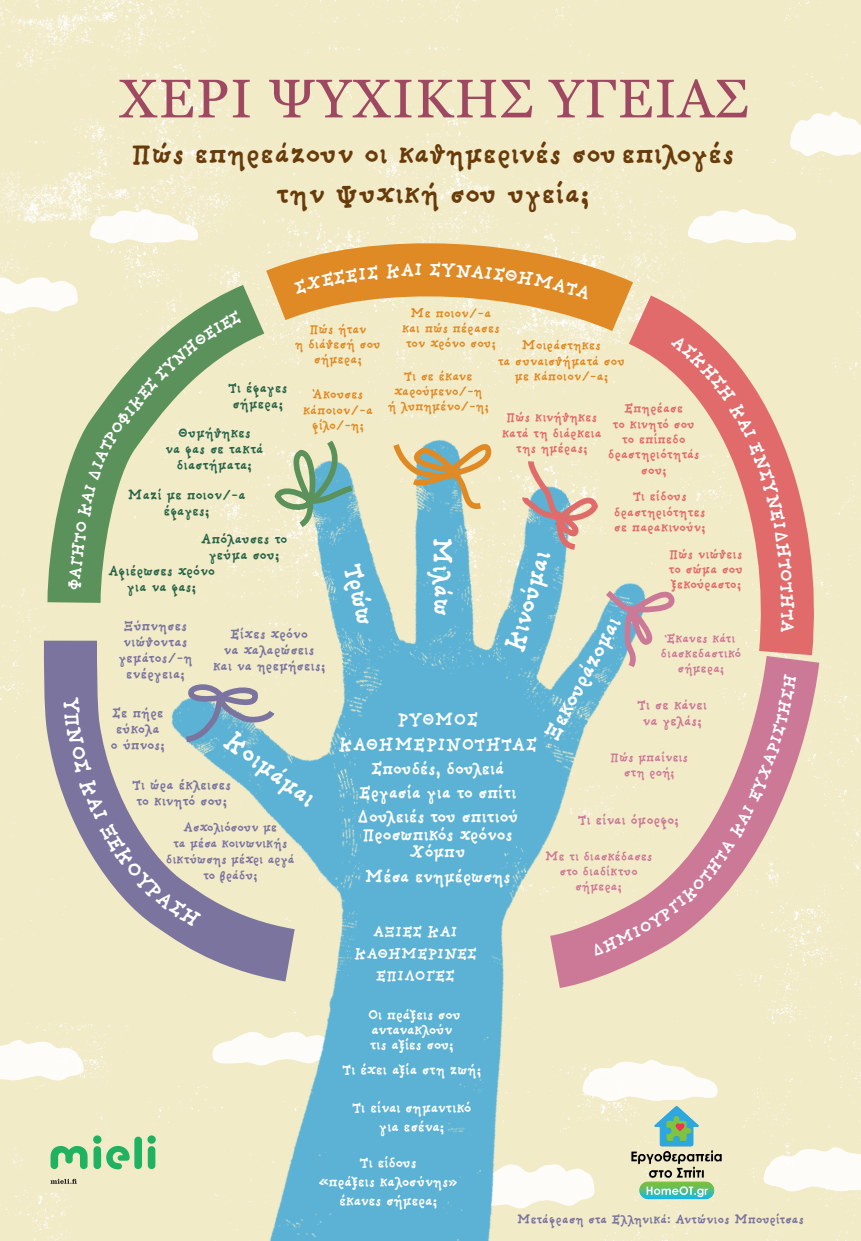
<style>
.page{position:relative;width:861px;height:1241px;background:#fff}
.page>*{position:absolute;margin:0;border:0;box-sizing:border-box;transform-origin:0 0}
.t1{font:54.25px "Georgia";letter-spacing:.03em;color:#9e4961}
.t2{font:700 30.62px/40.2px "Providence Pro";letter-spacing:-.02em;color:#683b0b;text-align:center}
.t3{font:700 28.44px "Providence Pro";color:#fff;scale:.94 1}
.t4{font:700 24.5px "Providence Pro";color:#fff;scale:.94 1}
.t5{font:700 19.25px/24.4px "Providence Pro";letter-spacing:-.03em;color:#fff;text-align:center;scale:.95 1}
.t6{font:700 18.99px "Providence Pro";color:#fff}
.t7{font:700 15.84px/18.8px "Providence Pro";letter-spacing:-.03em;color:#fff;text-align:center;scale:.95 1}
.t8{font:700 15.75px/21.8px "Providence Pro";letter-spacing:-.02em;color:#fff;text-align:center}
.t9{font:700 15.14px/16.1px "Providence Pro";letter-spacing:-.015em;color:#7a749f;text-align:center;scale:.95 1}
.t10{font:700 15.14px/16px "Providence Pro";letter-spacing:-.015em;color:#266347;text-align:center;scale:.95 1}
.t11{font:700 15.14px/16.1px "Providence Pro";letter-spacing:-.015em;color:#cc7997;text-align:center;scale:.95 1}
.t12{font:700 14.44px/15.3px "Providence Pro";letter-spacing:-.015em;color:#df8a25;text-align:center;scale:.95 1}
.t13{font:700 14.44px/15.3px "Providence Pro";letter-spacing:-.015em;color:#e16b6a;text-align:center;scale:.95 1}
.t14{font:700 14.26px/16.1px "Providence Pro";letter-spacing:-.025em;color:#7a749f;text-align:center;scale:.95 1}
.t15{font:700 14px/14.9px "Providence Pro";letter-spacing:-.015em;color:#cc7997;text-align:center;scale:.95 1}
.t16{font:700 14px "Providence Pro";letter-spacing:-.015em;color:#79729e;scale:.95 1}
</style>
<div class="page">
<div style="left:0;top:0;width:861px;height:1240px;background:#f2ebc7"></div>
<img style="left:0;top:277px;width:21px;height:37px">
<svg style="left:323px;top:254px;width:247px;height:78px;background:#ebc88e"></svg>
<svg style="left:17px;top:587px;width:107px;height:429px;background:#e3ddc2"></svg>
<svg style="left:570px;top:249px;width:263px;height:351px;background:#efdcb5"></svg>
<div style="left:814px;top:600px;width:38px;height:423px;background:#f2ebc7"></div>
<img style="left:0;top:1039px;width:84px;height:42px">
<img style="left:814px;top:1146px;width:47px;height:46px">
<img style="left:687px;top:209px;width:109px;height:35px">
<img style="left:89px;top:209px;width:109px;height:30px">
<img style="left:789px;top:112px;width:72px;height:45px">
<img style="left:124px;top:332px;width:690px;height:908px">
<svg style="left:323px;top:434px;width:36px;height:99px;background:#91c2bf"></svg>
<svg style="left:389px;top:438px;width:113px;height:72px;background:#ccc9a6"></svg>
<svg style="left:21px;top:239px;width:302px;height:416px;background:#e6e2be"></svg>
<svg style="left:51px;top:1178px;width:26px;height:5px"></svg>
<div style="left:134px;top:1136px;width:8px;height:32px;background:#1eb261;border-radius:4px"></div>
<svg style="left:106px;top:1145px;width:24px;height:24px"></svg>
<div style="left:93px;top:1145px;width:8px;height:23px;background:#1eb261;border-radius:4px"></div>
<div style="left:93px;top:1135px;width:8px;height:8px;background:#1eb261;border-radius:50%"></div>
<div style="left:148px;top:1145px;width:7px;height:23px;background:#1eb261;border-radius:4px"></div>
<div style="left:147px;top:1135px;width:9px;height:8px;background:#1eb261;border-radius:50%"></div>
<svg style="left:51px;top:1145px;width:37px;height:23px"></svg>
<img style="left:629px;top:1104px;width:94px;height:95px">
<div style="left:293px;top:264px;width:86px;height:31px;background:#df8a25"></div>
<svg style="left:386px;top:263px;width:35px;height:15px"></svg>
<div style="left:430px;top:262px;width:161px;height:38px;background:#df8a25"></div>
<svg style="left:63px;top:679px;width:217px;height:248px;background:#bec1bc"></svg>
<svg style="left:521px;top:334px;width:275px;height:621px;background:#dbc9b9"></svg>
<svg style="left:68px;top:310px;width:174px;height:279px;background:#c0cda3"></svg>
<h1 class="t1" style="left:119px;top:66px;width:631px">ΧΕΡΙ ΨΥΧΙΚΗΣ ΥΓΕΙΑΣ</h1>
<h2 class="t2" style="left:131px;top:133px;width:605px">Πώς επηρεάζουν οι καθημερινές σου επιλογές την ψυχική σου υγεία;</h2>
<p class="t12" style="left:402px;top:305px;width:105px">Με ποιον/-α και πώς πέρασες τον χρόνο σου;</p>
<p class="t12" style="left:295px;top:321px;width:92px">Πώς ήταν<br>η διάθεσή σου σήμερα;</p>
<p class="t12" style="left:498px;top:337px;width:135px">Μοιράστηκες<br>τα συναισθήματά σου με κάποιον/-α;</p>
<p class="t12" style="left:388px;top:368px;width:108px">Τι σε έκανε χαρούμενο/-η<br>ή λυπημένο/-η;</p>
<p class="t10" style="left:228px;top:379px;width:64px;text-align:left">Τι έφαγες σήμερα;</p>
<p class="t10" style="left:165px;top:425px;width:105px">Θυμήθηκες<br>να φας σε τακτά διαστήματα;</p>
<p class="t10" style="left:127px;top:486px;width:126px">Μαζί με ποιον/-α έφαγες;</p>
<p class="t12" style="left:303px;top:386px;width:75px">Άκουσες κάποιον/-α φίλο/-η;</p>
<p class="t13" style="left:608px;top:400px;width:98px">Επηρέασε<br>το κινητό σου το επίπεδο δραστηριότητάς σου;</p>
<p class="t13" style="left:502px;top:409px;width:107px">Πώς κινήθηκες κατά τη διάρκεια της ημέρας;</p>
<p class="t13" style="left:614px;top:488px;width:98px">Τι είδους δραστηριότητες σε παρακινούν;</p>
<p class="t10" style="left:201px;top:530px;width:93px">Απόλαυσες το γεύμα σου;</p>
<h3 class="t3" style="left:458px;top:536px;width:86px;rotate:89deg">Μιλάω</h3>
<h3 class="t3" style="left:497px;top:647px;width:114px;rotate:-74deg">Κινούμαι</h3>
<p class="t13" style="left:668px;top:546px;width:80px;text-align:left">Πώς νιώθεις το σώμα σου</p>
<p class="t13" style="left:670px;top:576px;width:76px">ξεκούραστο;</p>
<h3 class="t3" style="left:369px;top:560px;width:69px;rotate:77deg">Τρώω</h3>
<p class="t10" style="left:108px;top:563px;width:114px">Αφιέρωσες χρόνο για να φας;</p>
<h3 class="t4" style="left:538px;top:731px;width:146px;rotate:-62deg">Ξεκουράζομαι</h3>
<p class="t9" style="left:118px;top:617px;width:80px">Ξύπνησες νιώθοντας γεμάτος/-η ενέργεια;</p>
<p class="t9" style="left:213px;top:625px;width:120px">Είχες χρόνο<br>να χαλαρώσεις και να ηρεμήσεις;</p>
<p class="t15" style="left:660px;top:631px;width:86px">Έκανες κάτι διασκεδαστικό σήμερα;</p>
<p class="t11" style="left:637px;top:696px;width:75px">Τι σε κάνει να γελάς;</p>
<p class="t9" style="left:111px;top:704px;width:59px">Σε πήρε εύκολα ο ύπνος;</p>
<h3 class="t5" style="left:338px;top:706px;width:211px">ΡΥΘΜΟΣ<br>ΚΑΘΗΜΕΡΙΝΟTHTAΣ<br>Σπουδές, δουλειά<br>Εργασία για το σπίτι<br>Δουλειές του σπιτιού</h3>
<h3 class="t5" style="left:362px;top:825px;width:160px;line-height:17.5px">Προσωπικός χρόνος<br>Χόμπυ</h3>
<h3 class="t5" style="left:364px;top:863px;width:156px">Μέσα ενημέρωσης</h3>
<h3 class="t3" style="left:238px;top:723px;width:116px;rotate:37deg">Κοιμάμαι</h3>
<p class="t15" style="left:610px;top:749px;width:83px">Πώς μπαίνεις στη ροή;</p>
<p class="t9" style="left:132px;top:776px;width:106px;text-align:left">Τι ώρα έκλεισες το κινητό σου;</p>
<p class="t11" style="left:578px;top:811px;width:108px">Τι είναι όμορφο;</p>
<p class="t14" style="left:166px;top:819px;width:137px">Ασχολιόσουν με<br>τα μέσα κοινωνικής δικτύωσης μέχρι αργά το βράδυ;</p>
<p class="t15" style="left:544px;top:848px;width:115px">Με τι διασκέδασες στο διαδίκτυο σήμερα;</p>
<p class="t8" style="left:354px;top:920px;width:124px">ΑΞΙΕΣ ΚΑΙ<br>ΚΑΘΗΜΕΡΙΝΕΣ<br>ΕΠΙΛΟΓΕΣ</p>
<p class="t7" style="left:368px;top:1006px;width:99px;line-height:14.9px;text-align:left">Οι πράξεις σου αντανακλούν τις αξίες σου;</p>
<p class="t7" style="left:342px;top:1060px;width:148px">Τι έχει αξία στη ζωή;</p>
<p class="t7" style="left:352px;top:1098px;width:127px">Τι είναι σημαντικό για εσένα;</p>
<p class="t7" style="left:318px;top:1152px;width:148px">Τι είδους<br>«πράξεις καλοσύνης» έκανες σήμερα;</p>
<h3 class="t6" style="left:799px;top:608px;width:13px;rotate:90deg">Τ</h3>
<p class="t16" style="left:517px;top:1210px;width:304px">Μετάφραση στα Ελληνικά: Αντώνιος Μπουρίτσας</p>
</div>
